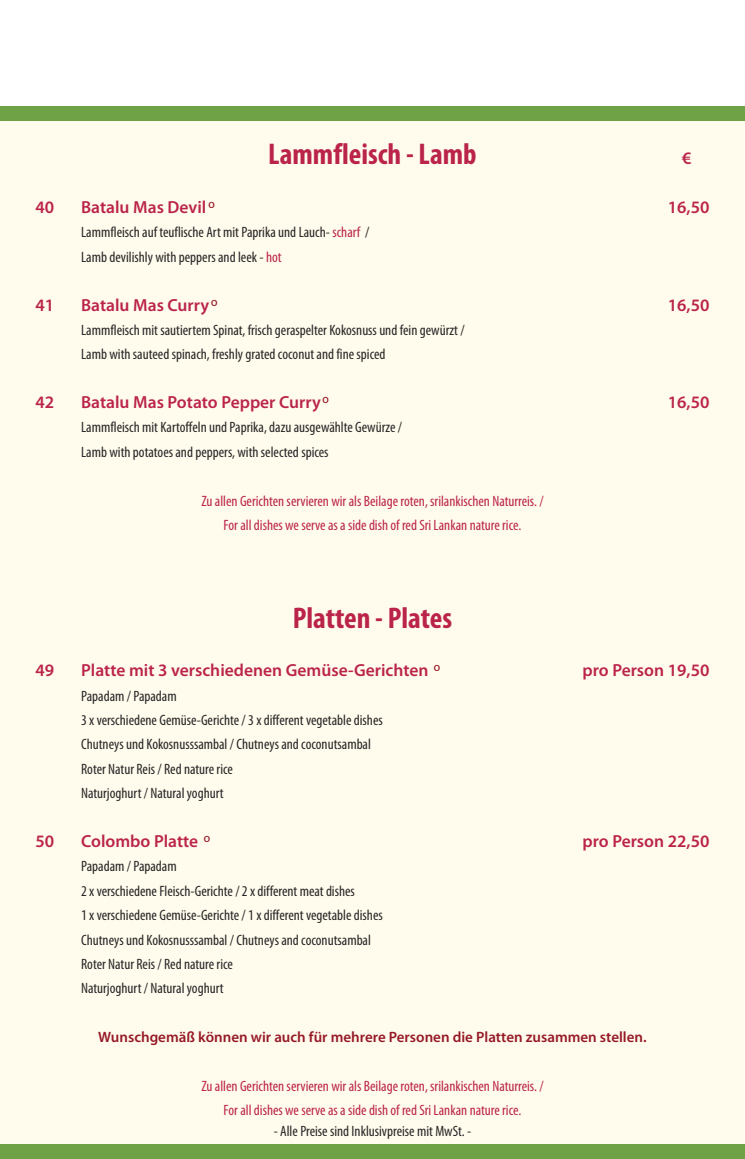
<style>
.page{position:relative;width:745px;height:1159px;background:#fff}
.page>*{position:absolute;margin:0;border:0;box-sizing:border-box;transform-origin:0 0}
.t1{font:700 condensed 30px "Myriad Pro";color:#bb244a}
.t2{font:600 17.5px "Myriad Pro";color:#bb244a}
.t3{font:condensed 15px/24.4px "Myriad Pro";color:#272526}
.t4{font:condensed 15px/24.4px "Myriad Pro";color:#bb244a;text-align:center}
.t5{font:600 15px "Myriad Pro";color:#961927}
.s1{color:#bb244a}
</style>
<div class="page">
<div style="left:0;top:106px;width:744px;height:1053px;background:#fffced"></div>
<div style="left:0;top:106px;width:744px;height:14px;background:#6fa247"></div>
<div style="left:0;top:1144px;width:744px;height:15px;background:#6fa247"></div>
<h1 class="t1" style="left:268px;top:144px;width:210px">Lammfleisch - Lamb</h1>
<p class="t2" style="left:35px;top:201px;width:20px">40</p>
<p class="t2" style="left:81px;top:201px;width:135px">Batalu Mas Devil <sup>O</sup></p>
<p class="t2" style="left:667px;top:201px;width:43px">16,50</p>
<p class="t3" style="left:81px;top:221px;width:289px">Lammfleisch auf teuflische Art mit Paprika und Lauch- <span class="s1">scharf</span> /<br>Lamb devilishly with peppers and leek - <span class="s1">hot</span></p>
<p class="t2" style="left:35px;top:298px;width:20px">41</p>
<p class="t2" style="left:81px;top:298px;width:138px">Batalu Mas Curry <sup>O</sup></p>
<p class="t2" style="left:667px;top:298px;width:43px">16,50</p>
<p class="t3" style="left:81px;top:319px;width:385px">Lammfleisch mit sautiertem Spinat, frisch geraspelter Kokosnuss und fein gewürzt /<br>Lamb with sauteed spinach, freshly grated coconut and fine spiced</p>
<p class="t2" style="left:35px;top:396px;width:20px">42</p>
<p class="t2" style="left:81px;top:396px;width:249px">Batalu Mas Potato Pepper Curry <sup>O</sup></p>
<p class="t2" style="left:667px;top:396px;width:43px">16,50</p>
<p class="t3" style="left:81px;top:416px;width:322px">Lammfleisch mit Kartoffeln und Paprika, dazu ausgewählte Gewürze /<br>Lamb with potatoes and peppers, with selected spices</p>
<p class="t4" style="left:201px;top:490px;width:343px">Zu allen Gerichten servieren wir als Beilage roten, srilankischen Naturreis. /<br>For all dishes we serve as a side dish of red Sri Lankan nature rice.</p>
<h1 class="t1" style="left:292px;top:607px;width:161px">Platten - Plates</h1>
<p class="t2" style="left:35px;top:664px;width:20px">49</p>
<p class="t2" style="left:81px;top:664px;width:360px">Platte mit 3 verschiedenen Gemüse-Gerichten <sup>O</sup></p>
<p class="t2" style="left:582px;top:664px;width:128px">pro Person 19,50</p>
<p class="t3" style="left:81px;top:685px;width:303px">Papadam / Papadam<br>3 x verschiedene Gemüse-Gerichte / 3 x different vegetable dishes Chutneys und Kokosnusssambal / Chutneys and coconutsambal Roter Natur Reis / Red nature rice<br>Naturjoghurt / Natural yoghurt</p>
<p class="t2" style="left:35px;top:834px;width:20px">50</p>
<p class="t2" style="left:81px;top:834px;width:130px">Colombo Platte <sup>O</sup></p>
<p class="t2" style="left:582px;top:834px;width:128px">pro Person 22,50</p>
<p class="t3" style="left:81px;top:855px;width:303px">Papadam / Papadam<br>2 x verschiedene Fleisch-Gerichte / 2 x different meat dishes<br>1 x verschiedene Gemüse-Gerichte / 1 x different vegetable dishes Chutneys und Kokosnusssambal / Chutneys and coconutsambal Roter Natur Reis / Red nature rice<br>Naturjoghurt / Natural yoghurt</p>
<p class="t5" style="left:98px;top:1031px;width:549px">Wunschgemäß können wir auch für mehrere Personen die Platten zusammen stellen.</p>
<p class="t4" style="left:201px;top:1075px;width:343px">Zu allen Gerichten servieren wir als Beilage roten, srilankischen Naturreis. /<br>For all dishes we serve as a side dish of red Sri Lankan nature rice.</p>
<p class="t3" style="left:273px;top:1120px;width:199px">- Alle Preise sind Inklusivpreise mit MwSt. -</p>
</div>
